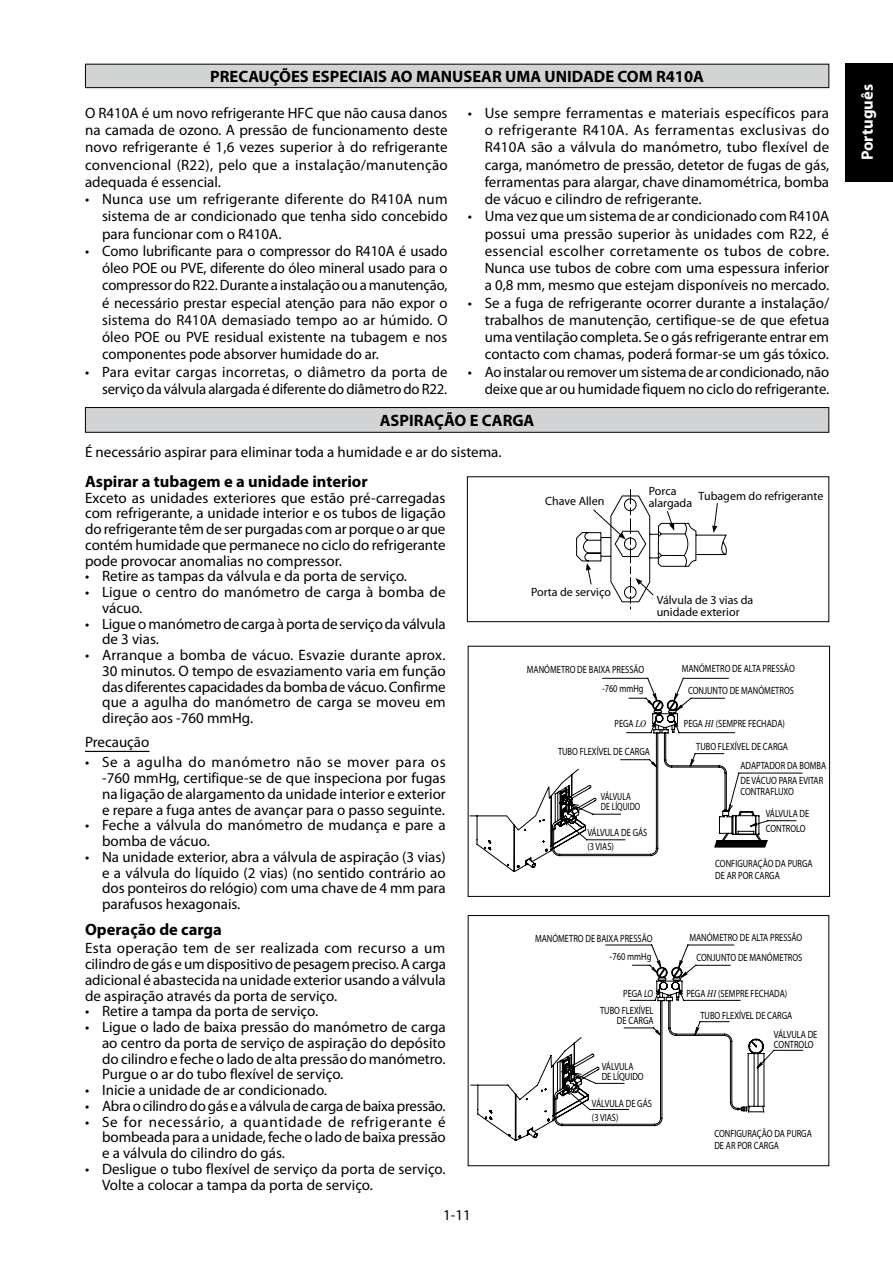
<style>
.page{position:relative;width:893px;height:1263px;background:#fff}
.page>*{position:absolute;margin:0;border:0;box-sizing:border-box;transform-origin:0 0}
.t1{font:700 16.5px "Myriad Pro";color:#000}
.t2{font:700 16.5px "Myriad Pro";color:#fff}
.t3{font:15px/17.2px "Myriad Pro";color:#000;text-align:justify}
.t4{font:12px/12px "Myriad Pro";color:#000}
.t5{font:10.5px/10.5px "Myriad Pro";color:#000;scale:.8 1}
.t6{font:10.5px/10.5px "Myriad Pro";color:#000;scale:.75 1}
.s1{font-family:"Times";font-style:italic}
.s2{font-style:italic}
</style>
<div class="page">
<div style="left:845px;top:63px;width:48px;height:118px;background:#000"></div>
<svg style="left:576px;top:489px;width:151px;height:120px"></svg>
<svg style="left:470px;top:678px;width:332px;height:194px"></svg>
<svg style="left:470px;top:944px;width:333px;height:197px"></svg>
<svg style="left:730px;top:1041px;width:27px;height:70px"></svg>
<div style="left:468px;top:646px;width:362px;height:251px;border:1px solid #000"></div>
<div style="left:85px;top:64px;width:744px;height:24px;background:#d1d3d4"></div>
<div style="left:85px;top:64px;width:744px;height:24px;border:1px solid #000"></div>
<div style="left:85px;top:408px;width:744px;height:24px;background:#d1d3d4"></div>
<div style="left:85px;top:407px;width:744px;height:26px;border:1px solid #000"></div>
<hr style="left:85px;top:751px;width:64px;height:1px;background:#000">
<div style="left:467px;top:476px;width:362px;height:146px;border:1px solid #000"></div>
<p class="t1" style="left:210px;top:67px;width:495px">PRECAUÇÕES ESPECIAIS AO MANUSEAR UMA UNIDADE COM R410A</p>
<p class="t3" style="left:85px;top:105px;width:364px">O R410A é um novo refrigerante HFC que não causa danos na camada de ozono. A pressão de funcionamento deste novo refrigerante é 1,6 vezes superior à do refrigerante convencional (R22), pelo que a instalação/manutenção adequada é essencial.</p>
<p class="t3" style="left:102px;top:191px;width:347px;text-indent:-17px">• Nunca use um refrigerante diferente do R410A num sistema de ar condicionado que tenha sido concebido para funcionar com o R410A.</p>
<p class="t3" style="left:102px;top:243px;width:347px;text-indent:-17px">• Como lubrificante para o compressor do R410A é usado óleo POE ou PVE, diferente do óleo mineral usado para o compressor do R22. Durante a instalação ou a manutenção, é necessário prestar especial atenção para não expor o sistema do R410A demasiado tempo ao ar húmido. O óleo POE ou PVE residual existente na tubagem e nos componentes pode absorver humidade do ar.</p>
<p class="t3" style="left:85px;top:363px;width:364px;text-align:right">• Para evitar cargas incorretas, o diâmetro da porta de serviço da válvula alargada é diferente do diâmetro do R22.</p>
<p class="t3" style="left:485px;top:105px;width:346px;text-indent:-17px">• Use sempre ferramentas e materiais específicos para o refrigerante R410A. As ferramentas exclusivas do R410A são a válvula do manómetro, tubo flexível de carga, manómetro de pressão, detetor de fugas de gás, ferramentas para alargar, chave dinamométrica, bomba de vácuo e cilindro de refrigerante.</p>
<p class="t3" style="left:485px;top:208px;width:346px;text-indent:-17px">• Uma vez que um sistema de ar condicionado com R410A possui uma pressão superior às unidades com R22, é essencial escolher corretamente os tubos de cobre.<br>Nunca use tubos de cobre com uma espessura inferior a 0,8 mm, mesmo que estejam disponíveis no mercado.</p>
<p class="t3" style="left:485px;top:294px;width:346px;text-indent:-17px">• Se a fuga de refrigerante ocorrer durante a instalação/ trabalhos de manutenção, certifique-se de que efetua uma ventilação completa. Se o gás refrigerante entrar em contacto com chamas, poderá formar-se um gás tóxico.</p>
<p class="t3" style="left:468px;top:363px;width:363px;text-align:right">• Ao instalar ou remover um sistema de ar condicionado, não deixe que ar ou humidade fiquem no ciclo do refrigerante.</p>
<p class="t1" style="left:380px;top:411px;width:156px">ASPIRAÇÃO E CARGA</p>
<p class="t3" style="left:85px;top:443px;width:418px">É necessário aspirar para eliminar toda a humidade e ar do sistema.</p>
<p class="t1" style="left:85px;top:472px;width:284px">Aspirar a tubagem e a unidade interior</p>
<p class="t3" style="left:85px;top:490px;width:362px;line-height:15.8px">Exceto as unidades exteriores que estão pré-carregadas com refrigerante, a unidade interior e os tubos de ligação do refrigerante têm de ser purgadas com ar porque o ar que contém humidade que permanece no ciclo do refrigerante pode provocar anomalias no compressor.</p>
<p class="t3" style="left:85px;top:568px;width:323px">• Retire as tampas da válvula e da porta de serviço.</p>
<p class="t3" style="left:102px;top:584px;width:345px;line-height:15.8px;text-indent:-17px">• Ligue o centro do manómetro de carga à bomba de vácuo.</p>
<p class="t3" style="left:102px;top:616px;width:345px;line-height:15.8px;text-indent:-17px">• Ligue o manómetro de carga à porta de serviço da válvula de 3 vias.</p>
<p class="t3" style="left:102px;top:647px;width:345px;line-height:15.8px;text-indent:-17px">• Arranque a bomba de vácuo. Esvazie durante aprox.<br>30 minutos. O tempo de esvaziamento varia em função das diferentes capacidades da bomba de vácuo. Confirme que a agulha do manómetro de carga se moveu em direção aos -760 mmHg.</p>
<p class="t3" style="left:85px;top:734px;width:66px">Precaução</p>
<p class="t3" style="left:102px;top:755px;width:345px;line-height:15.8px;text-indent:-17px">• Se a agulha do manómetro não se mover para os -760 mmHg, certifique-se de que inspeciona por fugas na ligação de alargamento da unidade interior e exterior e repare a fuga antes de avançar para o passo seguinte.</p>
<p class="t3" style="left:102px;top:818px;width:345px;line-height:15.8px;text-indent:-17px">• Feche a válvula do manómetro de mudança e pare a bomba de vácuo.</p>
<p class="t3" style="left:102px;top:849px;width:345px;line-height:15.8px;text-indent:-17px">• Na unidade exterior, abra a válvula de aspiração (3 vias) e a válvula do líquido (2 vias) (no sentido contrário ao dos ponteiros do relógio) com uma chave de 4 mm para parafusos hexagonais.</p>
<p class="t1" style="left:85px;top:920px;width:138px">Operação de carga</p>
<p class="t3" style="left:85px;top:941px;width:362px;line-height:15.8px">Esta operação tem de ser realizada com recurso a um cilindro de gás e um dispositivo de pesagem preciso. A carga adicional é abastecida na unidade exterior usando a válvula de aspiração através da porta de serviço.</p>
<p class="t3" style="left:85px;top:1003px;width:235px">• Retire a tampa da porta de serviço.</p>
<p class="t3" style="left:102px;top:1019px;width:345px;line-height:15.8px;text-indent:-17px">• Ligue o lado de baixa pressão do manómetro de carga ao centro da porta de serviço de aspiração do depósito do cilindro e feche o lado de alta pressão do manómetro.<br>Purgue o ar do tubo flexível de serviço.</p>
<p class="t3" style="left:85px;top:1082px;width:243px">• Inicie a unidade de ar condicionado.</p>
<p class="t3" style="left:85px;top:1097px;width:362px">• Abra o cilindro do gás e a válvula de carga de baixa pressão.</p>
<p class="t3" style="left:102px;top:1114px;width:345px;line-height:15.8px;text-indent:-17px">• Se for necessário, a quantidade de refrigerante é bombeada para a unidade, feche o lado de baixa pressão e a válvula do cilindro do gás.</p>
<p class="t3" style="left:102px;top:1161px;width:345px;line-height:15.8px;text-indent:-17px">• Desligue o tubo flexível de serviço da porta de serviço.<br>Volte a colocar a tampa da porta de serviço.</p>
<p class="t4" style="left:649px;top:485px;width:45px">Porca alargada</p>
<p class="t4" style="left:699px;top:490px;width:126px">Tubagem do refrigerante</p>
<p class="t4" style="left:545px;top:496px;width:61px">Chave Allen</p>
<p class="t4" style="left:531px;top:586px;width:81px">Porta de serviço</p>
<p class="t4" style="left:657px;top:594px;width:98px">Válvula de 3 vias da unidade exterior</p>
<p class="t5" style="left:682px;top:657px;width:143px;line-height:22.2px;text-align:center">MANÓMETRO DE ALTA PRESSÃO<br>CONJUNTO DE MANÓMETROS</p>
<p class="t5" style="left:527px;top:664px;width:148px">MANÓMETRO DE BAIXA PRESSÃO</p>
<p class="t5" style="left:602px;top:683px;width:53px">-760 mmHg</p>
<p class="t5" style="left:615px;top:718px;width:41px">PEGA <span class="s1">LO</span></p>
<p class="t5" style="left:558px;top:746px;width:116px">TUBO FLEXÍVEL DE CARGA</p>
<p class="t5" style="left:696px;top:712px;width:116px;line-height:23px;text-indent:-12px">PEGA <span class="s1">HI</span> (SEMPRE FECHADA)<br>TUBO FLEXÍVEL DE CARGA</p>
<p class="t5" style="left:740px;top:758px;width:109px;line-height:15px">ADAPTADOR DA BOMBA<br>DE VÁCUO PARA EVITAR</p>
<p class="t5" style="left:766px;top:780px;width:56px;line-height:22.6px;text-indent:-25px">CONTRAFLUXO<br>VÁLVULA DE</p>
<p class="t5" style="left:766px;top:824px;width:51px">CONTROLO</p>
<p class="t6" style="left:601px;top:791px;width:54px">VÁLVULA<br>DE LÍQUIDO</p>
<p class="t5" style="left:587px;top:826px;width:77px;line-height:13.5px">VÁLVULA DE GÁS (3 VIAS)</p>
<p class="t5" style="left:715px;top:858px;width:123px;line-height:12px">CONFIGURAÇÃO DA PURGA<br>DE AR POR CARGA</p>
<p class="t5" style="left:535px;top:933px;width:148px">MANÓMETRO DE BAIXA PRESSÃO</p>
<p class="t5" style="left:689px;top:932px;width:143px">MANÓMETRO DE ALTA PRESSÃO</p>
<p class="t5" style="left:610px;top:951px;width:53px">-760 mmHg</p>
<p class="t5" style="left:696px;top:953px;width:134px">CONJUNTO DE MANÓMETROS</p>
<p class="t5" style="left:623px;top:989px;width:39px">PEGA <span class="s2">LO</span></p>
<p class="t5" style="left:700px;top:982px;width:116px;line-height:22.5px;text-indent:-14px">PEGA <span class="s1">HI</span> (SEMPRE FECHADA)<br>TUBO FLEXÍVEL DE CARGA</p>
<p class="t5" style="left:600px;top:1005px;width:68px;text-align:right">TUBO FLEXÍVEL<br>DE CARGA</p>
<p class="t5" style="left:774px;top:1029px;width:56px">VÁLVULA DE<br>CONTROLO</p>
<p class="t5" style="left:602px;top:1061px;width:54px">VÁLVULA<br>DE LÍQUIDO</p>
<p class="t5" style="left:592px;top:1097px;width:77px;line-height:13.5px">VÁLVULA DE GÁS (3 VIAS)</p>
<p class="t5" style="left:714px;top:1127px;width:123px;line-height:12px">CONFIGURAÇÃO DA PURGA<br>DE AR POR CARGA</p>
<p class="t3" style="left:443px;top:1207px;width:29px">1-11</p>
<p class="t2" style="left:858px;top:160px;width:78px;rotate:-90deg">Português</p>
</div>
